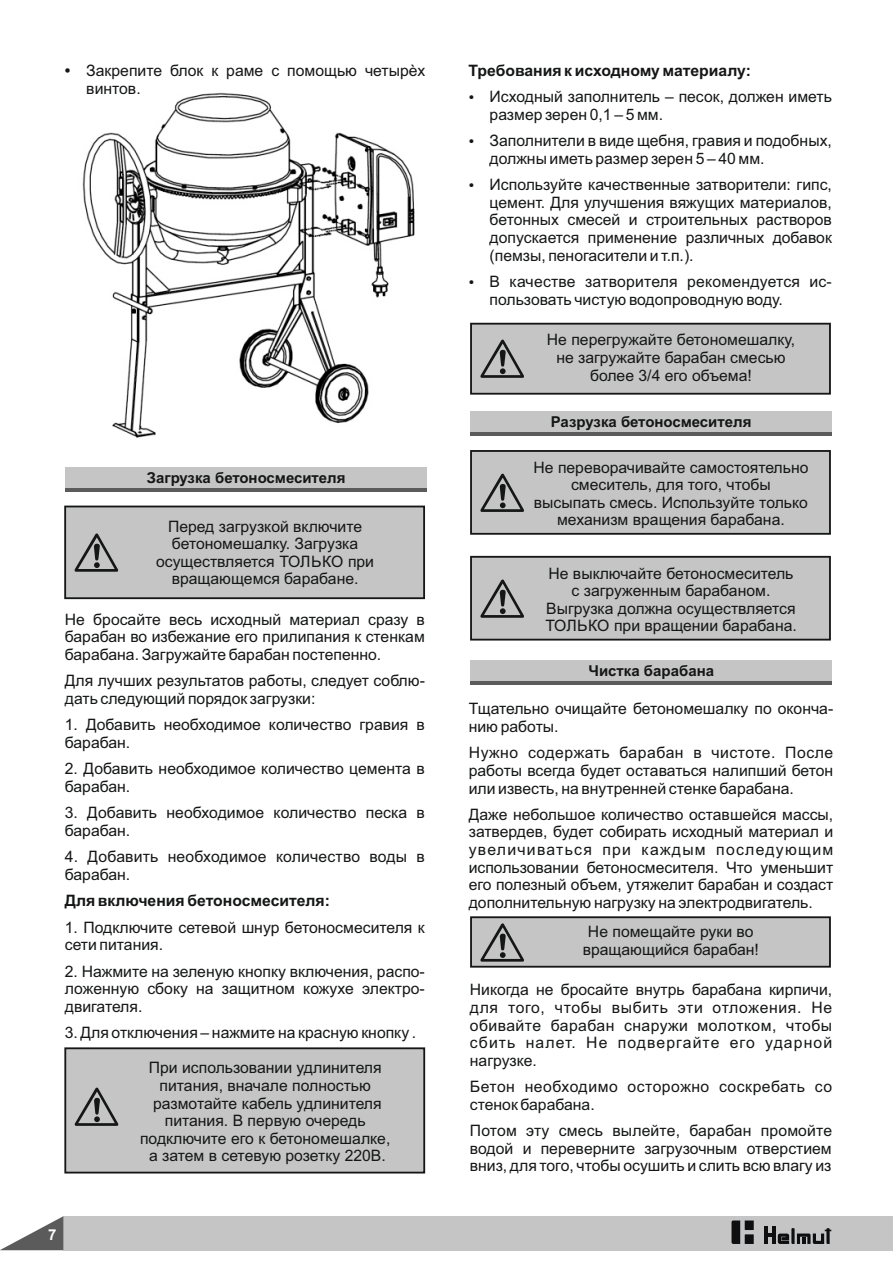
<style>
.page{position:relative;width:893px;height:1263px;background:#fff}
.page>*{position:absolute;margin:0;border:0;box-sizing:border-box;transform-origin:0 0}
.t1{font:15.75px/17.5px "Arial";color:#151616}
.t2{font:700 15.75px "Arial";color:#151616}
.t3{font:15.75px/17.5px "Arial";letter-spacing:.02em;color:#151616}
.t4{font:700 15px "Arial";color:#151616}
.t5{font:700 15px "Arial";color:#fff}
</style>
<div class="page">
<div style="left:63px;top:1216px;width:830px;height:34px;background:#c5c5c5"></div>
<svg style="left:0;top:1216px;width:63px;height:34px"></svg>
<svg style="left:731px;top:1220px;width:23px;height:24px"></svg>
<hr style="left:764px;top:1226px;width:3px;height:18px;background:#0d0f11">
<hr style="left:772px;top:1226px;width:3px;height:18px;background:#0d0f11">
<svg style="left:767px;top:1233px;width:5px;height:4px"></svg>
<svg style="left:778px;top:1228px;width:53px;height:16px"></svg>
<img style="left:82px;top:92px;width:333px;height:346px">
<div style="left:65px;top:468px;width:361px;height:20px;background:#c5c5c5"></div>
<hr style="left:65px;top:488px;width:361px;height:4px;background:#5b5b5b">
<div style="left:64px;top:506px;width:361px;height:93px;background:#c5c5c5;border:2px solid #151616"></div>
<svg style="left:74px;top:533px;width:45px;height:39px"></svg>
<div style="left:64px;top:1047px;width:361px;height:126px;background:#c5c5c5;border:2px solid #151616"></div>
<svg style="left:74px;top:1087px;width:45px;height:39px"></svg>
<div style="left:470px;top:323px;width:361px;height:72px;background:#c5c5c5;border:2px solid #151616"></div>
<svg style="left:480px;top:339px;width:44px;height:39px"></svg>
<div style="left:470px;top:411px;width:361px;height:21px;background:#c5c5c5"></div>
<hr style="left:470px;top:432px;width:361px;height:3px;background:#5b5b5b">
<div style="left:470px;top:450px;width:361px;height:85px;background:#c5c5c5;border:2px solid #151616"></div>
<svg style="left:480px;top:473px;width:44px;height:39px"></svg>
<div style="left:470px;top:556px;width:361px;height:84px;background:#c5c5c5;border:2px solid #151616"></div>
<svg style="left:480px;top:579px;width:44px;height:39px"></svg>
<div style="left:470px;top:660px;width:361px;height:21px;background:#c5c5c5"></div>
<hr style="left:470px;top:681px;width:361px;height:3px;background:#5b5b5b">
<div style="left:470px;top:916px;width:361px;height:52px;background:#c5c5c5;border:2px solid #151616"></div>
<svg style="left:480px;top:923px;width:44px;height:39px"></svg>
<p class="t1" style="left:86px;top:63px;width:341px">Закрепите блок к раме с помощью четырѐх винтов.</p>
<p class="t4" style="left:147px;top:472px;width:200px">Загрузка бетоносмесителя</p>
<p class="t1" style="left:156px;top:519px;width:219px;text-align:center">Перед загрузкой включите бетономешалку. Загрузка осуществляется ТОЛЬКО при вращающемся барабане.</p>
<p class="t1" style="left:65px;top:612px;width:362px;text-align:justify">Не бросайте весь исходный материал сразу в барабан во избежание его прилипания к стенкам барабана. Загружайте барабан постепенно.</p>
<p class="t1" style="left:65px;top:674px;width:362px">Для лучших результатов работы, следует соблю&shy;дать следующий порядок загрузки:</p>
<p class="t1" style="left:65px;top:717px;width:361px">1. Добавить необходимое количество гравия в барабан.</p>
<p class="t1" style="left:65px;top:761px;width:361px">2. Добавить необходимое количество цемента в барабан.</p>
<p class="t1" style="left:65px;top:805px;width:361px">3. Добавить необходимое количество песка в барабан.</p>
<p class="t1" style="left:65px;top:849px;width:361px">4. Добавить необходимое количество воды в барабан.</p>
<p class="t2" style="left:65px;top:895px;width:267px">Для включения бетоносмесителя:</p>
<p class="t1" style="left:65px;top:920px;width:362px">1. Подключите сетевой шнур бетоносмесителя к сети питания.</p>
<p class="t1" style="left:65px;top:964px;width:362px;text-align:justify">2. Нажмите на зеленую кнопку включения, распо&shy;ложенную сбоку на защитном кожухе электро&shy;двигателя.</p>
<p class="t1" style="left:65px;top:1025px;width:353px">3. Для отключения – нажмите на красную кнопку .</p>
<p class="t1" style="left:140px;top:1060px;width:252px;text-align:center">При использовании удлинителя питания, вначале полностью размотайте кабель удлинителя питания. В первую очередь подключите его к бетономешалке, а затем в сетевую розетку 220В.</p>
<p class="t5" style="left:48px;top:1229px;width:10px">7</p>
<p class="t2" style="left:468px;top:64px;width:284px">Требования к исходному материалу:</p>
<p class="t1" style="left:490px;top:89px;width:344px">Исходный заполнитель – песок, должен иметь размер зерен 0,1 – 5 мм.</p>
<p class="t1" style="left:490px;top:133px;width:344px">Заполнители в виде щебня, гравия и подобных, должны иметь размер зерен 5 – 40 мм.</p>
<p class="t1" style="left:490px;top:177px;width:344px;text-align:justify">Используйте качественные затворители: гипс, цемент. Для улучшения вяжущих материалов, бетонных смесей и строительных растворов допускается применение различных добавок (пемзы, пеногасители и т.п.).</p>
<p class="t1" style="left:490px;top:274px;width:344px">В качестве затворителя рекомендуется ис&shy;пользовать чистую водопроводную воду.</p>
<p class="t1" style="left:547px;top:333px;width:250px;text-align:center">Не перегружайте бетономешалку, не загружайте барабан смесью более 3/4 его объема!</p>
<p class="t4" style="left:551px;top:416px;width:202px">Разрузка бетоносмесителя</p>
<p class="t1" style="left:533px;top:460px;width:276px;text-align:center">Не переворачивайте самостоятельно смеситель, для того, чтобы высыпать смесь. Используйте только механизм вращения барабана.</p>
<p class="t1" style="left:545px;top:566px;width:253px;text-align:center">Не выключайте бетоносмеситель с загруженным барабаном.<br>Выгрузка должна осуществляется<br>ТОЛЬКО при вращении барабана.</p>
<p class="t4" style="left:588px;top:665px;width:127px">Чистка барабана</p>
<p class="t1" style="left:469px;top:701px;width:366px">Тщательно очищайте бетономешалку по оконча&shy;нию работы.</p>
<p class="t1" style="left:469px;top:745px;width:366px;text-align:justify">Нужно содержать барабан в чистоте. После работы всегда будет оставаться налипший бетон или известь, на внутренней стенке барабана.</p>
<p class="t1" style="left:469px;top:807px;width:366px;text-align:justify">Даже небольшое количество оставшейся массы, затвердев, будет собирать исходный материал и увеличиваться при каждым последующим использовании бетоносмесителя. Что уменьшит его полезный объем, утяжелит барабан и создаст дополнительную нагрузку на электродвигатель.</p>
<p class="t1" style="left:583px;top:925px;width:178px;text-align:center">Не помещайте руки во вращающийся барабан!</p>
<p class="t1" style="left:470px;top:982px;width:364px;text-align:justify">Никогда не бросайте внутрь барабана кирпичи, для того, чтобы выбить эти отложения. Не обивайте барабан снаружи молотком, чтобы сбить налет. Не подвергайте его ударной нагрузке.</p>
<p class="t3" style="left:470px;top:1079px;width:364px">Бетон необходимо осторожно соскребать со стенок барабана.</p>
<p class="t1" style="left:470px;top:1123px;width:364px;text-align:justify">Потом эту смесь вылейте, барабан промойте водой и переверните загрузочным отверстием вниз, для того, чтобы осушить и слить всю влагу из</p>
</div>
